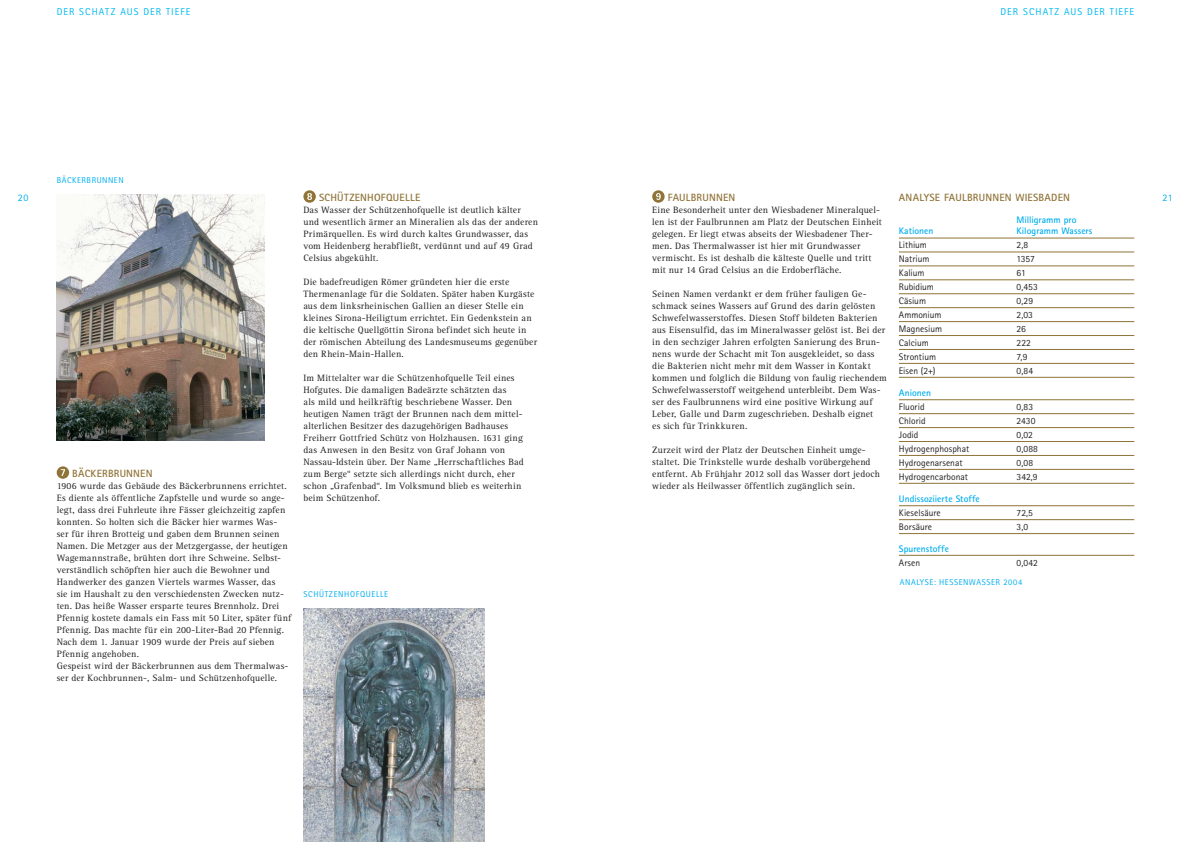
<style>
.page{position:relative;width:1191px;height:842px;background:#fff}
.page>*{position:absolute;margin:0;border:0;box-sizing:border-box;transform-origin:0 0}
.t1{font:700 10.5px "Rotis Sans Serif Std";letter-spacing:.02em;color:#8f7337}
.t2{font:10px "Rotis Sans Serif Std";letter-spacing:.1em;color:#00b9f2}
.t3{font:10px "Rotis Sans Serif Std";color:#00aeef}
.t4{font:9.5px/12px "Rotis Serif Std";letter-spacing:.02em;color:#231f20}
.t5{font:9.5px "Rotis Sans Serif Std";color:#231f20}
.t6{font:700 9.5px/11.4px "Rotis Sans Serif Std";color:#00aeef}
.t7{font:8.5px "Rotis Sans Serif Std";letter-spacing:.07em;color:#00aeef}
</style>
<div class="page">
<div style="left:57px;top:466px;width:12px;height:13px;background:#8f7337;border-radius:50%"></div>
<svg style="left:61px;top:469px;width:4px;height:7px"></svg>
<svg style="left:652px;top:190px;width:13px;height:13px"></svg>
<svg style="left:656px;top:193px;width:4px;height:7px"></svg>
<img style="left:57px;top:194px;width:207px;height:247px">
<img style="left:303px;top:609px;width:181px;height:233px">
<svg style="left:303px;top:190px;width:13px;height:13px"></svg>
<svg style="left:307px;top:193px;width:5px;height:7px"></svg>
<hr style="left:899px;top:238px;width:235px;height:1px;background:#8f7337">
<hr style="left:899px;top:252px;width:235px;height:1px;background:#8f7337">
<hr style="left:899px;top:266px;width:235px;height:1px;background:#8f7337">
<hr style="left:899px;top:280px;width:235px;height:1px;background:#8f7337">
<hr style="left:899px;top:293px;width:235px;height:1px;background:#8f7337">
<hr style="left:899px;top:307px;width:235px;height:1px;background:#8f7337">
<hr style="left:899px;top:321px;width:235px;height:1px;background:#8f7337">
<hr style="left:899px;top:335px;width:235px;height:1px;background:#8f7337">
<hr style="left:899px;top:349px;width:235px;height:1px;background:#8f7337">
<hr style="left:899px;top:363px;width:235px;height:1px;background:#8f7337">
<hr style="left:899px;top:377px;width:235px;height:1px;background:#8f7337">
<hr style="left:899px;top:399px;width:235px;height:1px;background:#8f7337">
<hr style="left:899px;top:413px;width:235px;height:1px;background:#8f7337">
<hr style="left:899px;top:427px;width:235px;height:1px;background:#8f7337">
<hr style="left:899px;top:441px;width:235px;height:1px;background:#8f7337">
<hr style="left:899px;top:455px;width:235px;height:1px;background:#8f7337">
<hr style="left:899px;top:469px;width:235px;height:1px;background:#8f7337">
<hr style="left:899px;top:483px;width:235px;height:1px;background:#8f7337">
<hr style="left:899px;top:505px;width:235px;height:1px;background:#8f7337">
<hr style="left:899px;top:519px;width:235px;height:1px;background:#8f7337">
<hr style="left:899px;top:533px;width:235px;height:1px;background:#8f7337">
<hr style="left:899px;top:555px;width:235px;height:1px;background:#8f7337">
<p class="t2" style="left:57px;top:8px;width:135px">DER SCHATZ AUS DER TIEFE</p>
<p class="t2" style="left:1000px;top:8px;width:135px">DER SCHATZ AUS DER TIEFE</p>
<p class="t7" style="left:57px;top:177px;width:68px">BÄCKERBRUNNEN</p>
<p class="t1" style="left:319px;top:193px;width:103px">SCHÜTZENHOFQUELLE</p>
<p class="t4" style="left:303px;top:204px;width:236px">Das Wasser der Schützenhofquelle ist deutlich kälter und wesentlich ärmer an Mineralien als das der anderen Primärquellen. Es wird durch kaltes Grundwasser, das vom Heidenberg herabfließt, verdünnt und auf 49 Grad Celsius abgekühlt.</p>
<p class="t4" style="left:303px;top:276px;width:235px">Die badefreudigen Römer gründeten hier die erste Thermenanlage für die Soldaten. Später haben Kurgäste aus dem linksrheinischen Gallien an dieser Stelle ein kleines Sirona-Heiligtum errichtet. Ein Gedenkstein an die keltische Quellgöttin Sirona befindet sich heute in der römischen Abteilung des Landesmuseums gegenüber den Rhein-Main-Hallen.</p>
<p class="t4" style="left:303px;top:372px;width:222px">Im Mittelalter war die Schützenhofquelle Teil eines Hofgutes. Die damaligen Badeärzte schätzten das<br>als mild und heilkräftig beschriebene Wasser. Den heutigen Namen trägt der Brunnen nach dem mittel&shy;alterlichen Besitzer des dazugehörigen Badhauses Freiherr Gottfried Schütz von Holzhausen. 1631 ging das Anwesen in den Besitz von Graf Johann von Nassau-Idstein über. Der Name „Herrschaftliches Bad zum Berge“ setzte sich allerdings nicht durch, eher schon „Grafenbad“. Im Volksmund blieb es weiterhin beim Schützenhof.</p>
<p class="t1" style="left:899px;top:193px;width:172px">ANALYSE FAULBRUNNEN WIESBADEN</p>
<p class="t1" style="left:668px;top:193px;width:69px">FAULBRUNNEN</p>
<p class="t4" style="left:652px;top:204px;width:231px">Eine Besonderheit unter den Wiesbadener Mineralquel&shy;len ist der Faulbrunnen am Platz der Deutschen Einheit gelegen. Er liegt etwas abseits der Wiesbadener Ther&shy;men. Das Thermalwasser ist hier mit Grundwasser vermischt. Es ist deshalb die kälteste Quelle und tritt mit nur 14 Grad Celsius an die Erdoberfläche.</p>
<p class="t4" style="left:652px;top:288px;width:236px">Seinen Namen verdankt er dem früher fauligen Ge&shy;schmack seines Wassers auf Grund des darin gelösten Schwefelwasserstoffes. Diesen Stoff bildeten Bakterien aus Eisensulfid, das im Mineralwasser gelöst ist. Bei der in den sechziger Jahren erfolgten Sanierung des Brun&shy;nens wurde der Schacht mit Ton ausgekleidet, so dass die Bakterien nicht mehr mit dem Wasser in Kontakt kommen und folglich die Bildung von faulig riechendem Schwefelwasserstoff weitgehend unterbleibt. Dem Was&shy;ser des Faulbrunnens wird eine positive Wirkung auf Leber, Galle und Darm zugeschrieben. Deshalb eignet<br>es sich für Trinkkuren.</p>
<p class="t4" style="left:652px;top:444px;width:229px">Zurzeit wird der Platz der Deutschen Einheit umge&shy;staltet. Die Trinkstelle wurde deshalb vorübergehend entfernt. Ab Frühjahr 2012 soll das Wasser dort jedoch wieder als Heilwasser öffentlich zugänglich sein.</p>
<p class="t3" style="left:18px;top:194px;width:12px">20</p>
<p class="t3" style="left:1162px;top:194px;width:12px">21</p>
<p class="t6" style="left:899px;top:226px;width:36px">Kationen</p>
<p class="t6" style="left:1016px;top:215px;width:77px">Milligramm pro<br>Kilogramm Wassers</p>
<p class="t5" style="left:899px;top:241px;width:30px">Lithium</p>
<p class="t5" style="left:1016px;top:241px;width:13px">2,8</p>
<p class="t5" style="left:899px;top:255px;width:32px">Natrium</p>
<p class="t5" style="left:1016px;top:255px;width:20px">1357</p>
<p class="t5" style="left:899px;top:269px;width:27px">Kalium</p>
<p class="t5" style="left:1016px;top:269px;width:11px">61</p>
<p class="t5" style="left:899px;top:283px;width:37px">Rubidium</p>
<p class="t5" style="left:1016px;top:283px;width:23px">0,453</p>
<p class="t5" style="left:899px;top:297px;width:29px">Cäsium</p>
<p class="t5" style="left:1016px;top:297px;width:18px">0,29</p>
<p class="t5" style="left:899px;top:311px;width:44px">Ammonium</p>
<p class="t5" style="left:1016px;top:311px;width:18px">2,03</p>
<p class="t5" style="left:899px;top:325px;width:45px">Magnesium</p>
<p class="t5" style="left:1016px;top:325px;width:11px">26</p>
<p class="t5" style="left:899px;top:339px;width:31px">Calcium</p>
<p class="t5" style="left:1016px;top:339px;width:16px">222</p>
<p class="t5" style="left:899px;top:353px;width:39px">Strontium</p>
<p class="t5" style="left:1016px;top:353px;width:12px">7,9</p>
<p class="t5" style="left:899px;top:367px;width:38px">Eisen (2+)</p>
<p class="t5" style="left:1016px;top:367px;width:18px">0,84</p>
<p class="t6" style="left:899px;top:388px;width:34px">Anionen</p>
<p class="t5" style="left:899px;top:403px;width:27px">Fluorid</p>
<p class="t5" style="left:1016px;top:403px;width:18px">0,83</p>
<p class="t5" style="left:899px;top:417px;width:28px">Chlorid</p>
<p class="t5" style="left:1016px;top:417px;width:20px">2430</p>
<p class="t5" style="left:899px;top:431px;width:21px">Jodid</p>
<p class="t5" style="left:1016px;top:431px;width:18px">0,02</p>
<p class="t5" style="left:899px;top:445px;width:72px">Hydrogenphosphat</p>
<p class="t5" style="left:1016px;top:445px;width:23px">0,088</p>
<p class="t5" style="left:899px;top:459px;width:65px">Hydrogenarsenat</p>
<p class="t5" style="left:1016px;top:459px;width:18px">0,08</p>
<p class="t5" style="left:899px;top:473px;width:71px">Hydrogencarbonat</p>
<p class="t5" style="left:1016px;top:473px;width:23px">342,9</p>
<p class="t6" style="left:899px;top:494px;width:82px">Undissoziierte Stoffe</p>
<p class="t5" style="left:899px;top:509px;width:43px">Kieselsäure</p>
<p class="t5" style="left:1016px;top:509px;width:18px">72,5</p>
<p class="t5" style="left:899px;top:523px;width:35px">Borsäure</p>
<p class="t5" style="left:1016px;top:523px;width:13px">3,0</p>
<p class="t6" style="left:899px;top:544px;width:51px">Spurenstoffe</p>
<p class="t5" style="left:899px;top:559px;width:23px">Arsen</p>
<p class="t5" style="left:1016px;top:559px;width:23px">0,042</p>
<p class="t1" style="left:72px;top:469px;width:82px">BÄCKERBRUNNEN</p>
<p class="t4" style="left:57px;top:480px;width:236px">1906 wurde das Gebäude des Bäckerbrunnens errichtet.<br>Es diente als öffentliche Zapfstelle und wurde so ange&shy;legt, dass drei Fuhrleute ihre Fässer gleichzeitig zapfen konnten. So holten sich die Bäcker hier warmes Was-<br>ser für ihren Brotteig und gaben dem Brunnen seinen Namen. Die Metzger aus der Metzgergasse, der heutigen Wagemannstraße, brühten dort ihre Schweine. Selbst&shy;verständlich schöpften hier auch die Bewohner und Handwerker des ganzen Viertels warmes Wasser, das<br>sie im Haushalt zu den verschiedensten Zwecken nutz&shy;ten. Das heiße Wasser ersparte teures Brennholz. Drei Pfennig kostete damals ein Fass mit 50 Liter, später fünf Pfennig. Das machte für ein 200-Liter-Bad 20 Pfennig.<br>Nach dem 1. Januar 1909 wurde der Preis auf sieben Pfennig angehoben.<br>Gespeist wird der Bäckerbrunnen aus dem Thermalwas&shy;ser der Kochbrunnen-, Salm- und Schützenhofquelle.</p>
<p class="t7" style="left:899px;top:579px;width:124px">ANALYSE: HESSENWASSER 2004</p>
<p class="t7" style="left:303px;top:591px;width:86px">SCHÜTZENHOFQUELLE</p>
</div>
